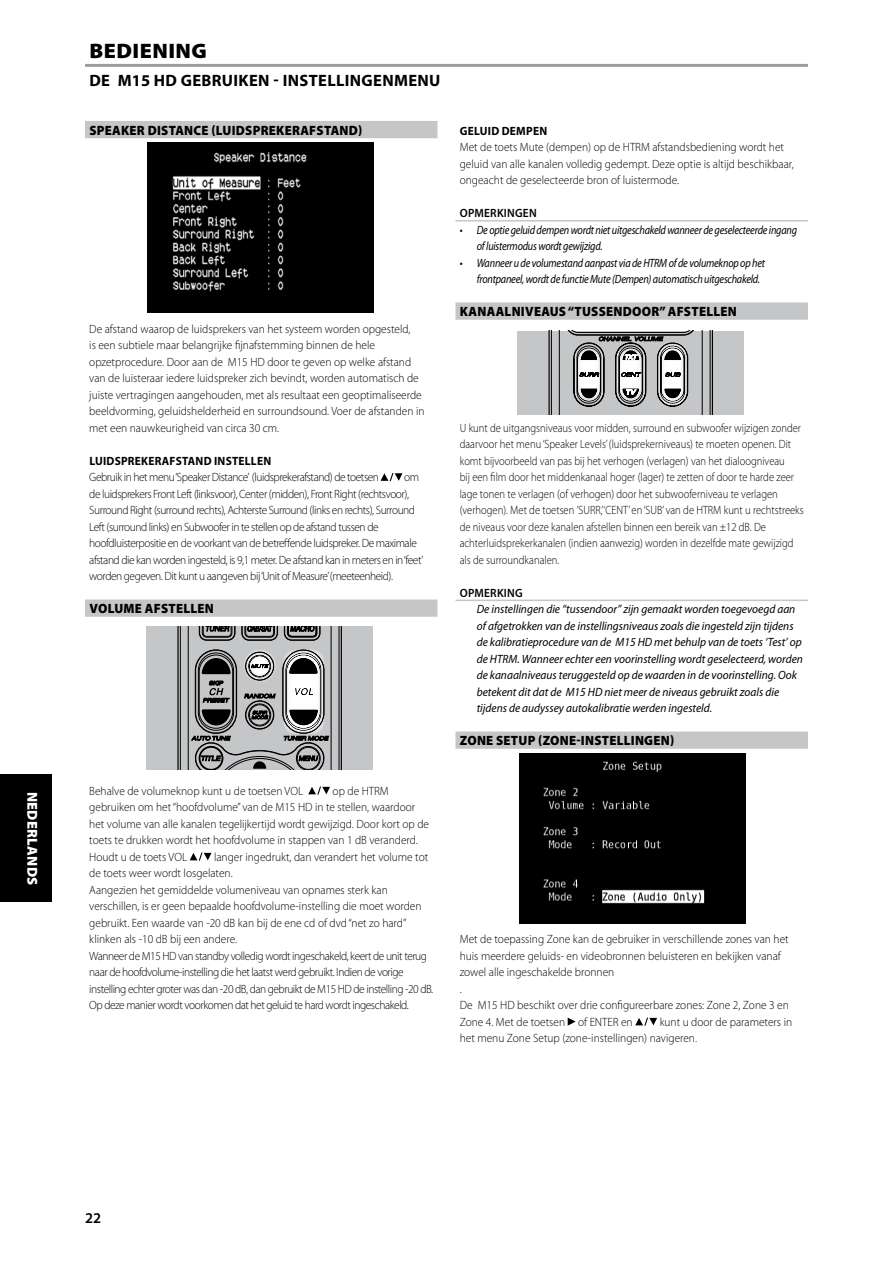
<style>
.page{position:relative;width:893px;height:1263px;background:#fff}
.page>*{position:absolute;margin:0;border:0;box-sizing:border-box;transform-origin:0 0}
.t1{font:900 21px "Myriad Pro";letter-spacing:.02em;color:#000;scale:1.05 1}
.t2{font:700 16.5px "Myriad Pro";letter-spacing:.02em;color:#000}
.t3{font:600 15px "Myriad Pro";color:#000}
.t4{font:900 14.4px "Myriad Pro";letter-spacing:.02em;color:#fff}
.t5{font:900 13.5px "Myriad Pro";letter-spacing:.02em;color:#000;scale:.95 1}
.t6{font:300 12px/16.5px "Myriad Pro";color:#000;scale:.95 1}
.t7{font:300 12px/16.5px "Myriad Pro";color:#000;scale:.88 1}
.t8{font:300 12px/16.5px "Myriad Pro";letter-spacing:-.02em;color:#000;scale:.95 1}
.t9{font:300 12px/16.5px "Myriad Pro";letter-spacing:-.04em;color:#000;scale:.95 1}
.t10{font:italic 12px/16.5px "Myriad Pro";color:#000;scale:.95 1}
.t11{font:italic 12px/16.5px "Myriad Pro";letter-spacing:-.02em;color:#000;scale:.85 1}
.t12{font:700 12px "Myriad Pro";letter-spacing:.02em;color:#000;scale:.95 1}
.t13{font:600 12px "Myriad Pro";letter-spacing:.02em;color:#000;scale:.95 1}
</style>
<div class="page">
<div style="left:85px;top:121px;width:352px;height:17px;background:#c5c6c8"></div>
<div style="left:85px;top:599px;width:352px;height:18px;background:#c5c6c8"></div>
<svg style="left:381px;top:473px;width:21px;height:8px"></svg>
<svg style="left:308px;top:786px;width:22px;height:9px"></svg>
<svg style="left:190px;top:852px;width:22px;height:9px"></svg>
<hr style="left:455px;top:220px;width:353px;height:2px;background:#c5c6c8">
<div style="left:455px;top:302px;width:353px;height:18px;background:#c5c6c8"></div>
<hr style="left:455px;top:600px;width:353px;height:1px;background:#c5c6c8">
<div style="left:455px;top:731px;width:353px;height:18px;background:#c5c6c8"></div>
<svg style="left:568px;top:1017px;width:8px;height:9px"></svg>
<svg style="left:635px;top:1017px;width:22px;height:9px"></svg>
<img style="left:147px;top:143px;width:227px;height:170px">
<div style="left:146px;top:626px;width:227px;height:144px;background:#c5c6c8"></div>
<svg style="left:177px;top:626px;width:165px;height:144px"></svg>
<svg style="left:243px;top:649px;width:33px;height:33px"></svg>
<svg style="left:283px;top:649px;width:41px;height:85px;background:#9a9b9b"></svg>
<hr style="left:85px;top:64px;width:723px;height:3px;background:#9c9d9f">
<img style="left:520px;top:754px;width:225px;height:170px">
<div style="left:517px;top:331px;width:227px;height:84px;background:#c5c6c8"></div>
<svg style="left:548px;top:331px;width:165px;height:84px"></svg>
<svg style="left:574px;top:347px;width:30px;height:55px;background:#919192"></svg>
<svg style="left:615px;top:347px;width:30px;height:55px;background:#a2a2a3"></svg>
<svg style="left:658px;top:342px;width:30px;height:65px;background:#929293"></svg>
<div style="left:0;top:774px;width:51px;height:128px;background:#000"></div>
<p class="t4" style="left:42px;top:791px;width:95px;rotate:90deg">NEDERLANDS</p>
<h1 class="t1" style="left:90px;top:37px;width:113px">BEDIENING</h1>
<h2 class="t2" style="left:89px;top:70px;width:352px">DE M15 HD GEBRUIKEN - INSTELLINGENMENU</h2>
<p class="t5" style="left:89px;top:121px;width:289px">SPEAKER DISTANCE (LUIDSPREKERAFSTAND)</p>
<p class="t6" style="left:89px;top:320px;width:354px">De afstand waarop de luidsprekers van het systeem worden opgesteld,<br>is een subtiele maar belangrijke fijnafstemming binnen de hele opzetprocedure. Door aan de M15 HD door te geven op welke afstand van de luisteraar iedere luidspreker zich bevindt, worden automatisch de juiste vertragingen aangehouden, met als resultaat een geoptimaliseerde beeldvorming, geluidshelderheid en surroundsound. Voer de afstanden in met een nauwkeurigheid van circa 30 cm.</p>
<p class="t12" style="left:89px;top:453px;width:14px">LUIDSPREKERAFSTANDINSTELLEN</p>
<p class="t9" style="left:89px;top:469px;width:306px">Gebruik in het menu ‘Speaker Distance’ (luidsprekerafstand) de toetsen</p>
<p class="t9" style="left:89px;top:469px;width:353px;text-indent:315px">om de luidsprekers Front Left (linksvoor), Center (midden), Front Right (rechtsvoor), Surround Right (surround rechts), Achterste Surround (links en rechts), Surround Left (surround links) en Subwoofer in te stellen op de afstand tussen de hoofdluisterpositie en de voorkant van de betreffende luidspreker. De maximale afstand die kan worden ingesteld, is 9,1 meter. De afstand kan in meters en in ‘feet’ worden gegeven. Dit kunt u aangeven bij ‘Unit of Measure’(meeteenheid).</p>
<p class="t5" style="left:89px;top:599px;width:20px">VOLUME</p>
<p class="t5" style="left:145px;top:599px;width:9px">AFSTELLEN</p>
<p class="t6" style="left:89px;top:782px;width:359px;text-indent:243px">op de HTRM gebruiken om het “hoofdvolume” van de M15 HD in te stellen, waardoor het volume van alle kanalen tegelijkertijd wordt gewijzigd. Door kort op de toets te drukken wordt het hoofdvolume in stappen van 1 dB veranderd.<br>Houdt u de toets VOL</p>
<p class="t6" style="left:89px;top:782px;width:227px">Behalve de volumeknop kunt u de toetsen VOL</p>
<p class="t8" style="left:89px;top:848px;width:364px;text-indent:125px">langer ingedrukt, dan verandert het volume tot de toets weer wordt losgelaten.<br>Aangezien het gemiddelde volumeniveau van opnames sterk kan verschillen, is er geen bepaalde hoofdvolume-instelling die moet worden gebruikt. Een waarde van -20 dB kan bij de ene cd of dvd “net zo hard” klinken als -10 dB bij een andere.<br>Wanneer de M15 HD van standby volledig wordt ingeschakeld, keert de unit terug naar de hoofdvolume-instelling die het laatst werd gebruikt. Indien de vorige instelling echter groter was dan -20 dB, dan gebruikt de M15 HD de instelling -20 dB.<br>Op deze manier wordt voorkomen dat het geluid te hard wordt ingeschakeld.</p>
<p class="t12" style="left:460px;top:123px;width:93px">GELUID DEMPEN</p>
<p class="t6" style="left:460px;top:139px;width:353px">Met de toets Mute (dempen) op de HTRM afstandsbediening wordt het geluid van alle kanalen volledig gedempt. Deze optie is altijd beschikbaar, ongeacht de geselecteerde bron of luistermode.</p>
<p class="t13" style="left:460px;top:205px;width:82px">OPMERKINGEN</p>
<p class="t11" style="left:477px;top:221px;width:378px;text-indent:-17px">• De optie geluid dempen wordt niet uitgeschakeld wanneer de geselecteerde ingang of luistermodus wordt gewijzigd.</p>
<p class="t11" style="left:477px;top:254px;width:341px;text-indent:-17px">• Wanneer u de volumestand aanpast via de HTRM of de volumeknop op het frontpaneel, wordt de functie Mute (Dempen) automatisch uitgeschakeld.</p>
<p class="t5" style="left:460px;top:302px;width:19px">KANAALNIVEAUS</p>
<p class="t5" style="left:568px;top:302px;width:17px">“TUSSENDOOR</p>
<p class="t5" style="left:659px;top:302px;width:18px">” AFSTELLEN</p>
<p class="t7" style="left:460px;top:419px;width:392px">U kunt de uitgangsniveaus voor midden, surround en subwoofer wijzigen zonder daarvoor het menu ‘Speaker Levels’ (luidsprekerniveaus) te moeten openen. Dit komt bijvoorbeeld van pas bij het verhogen (verlagen) van het dialoogniveau<br>bij een film door het middenkanaal hoger (lager) te zetten of door te harde zeer lage tonen te verlagen (of verhogen) door het subwooferniveau te verlagen (verhogen). Met de toetsen ’SURR,’‘CENT’ en ‘SUB’ van de HTRM kunt u rechtstreeks de niveaus voor deze kanalen afstellen binnen een bereik van ±12 dB. De achterluidsprekerkanalen (indien aanwezig) worden in dezelfde mate gewijzigd als de surroundkanalen.</p>
<p class="t13" style="left:460px;top:585px;width:68px">OPMERKING</p>
<p class="t10" style="left:477px;top:601px;width:345px">De instellingen die “tussendoor” zijn gemaakt worden toegevoegd aan of afgetrokken van de instellingsniveaus zoals die ingesteld zijn tijdens de kalibratieprocedure van de M15 HD met behulp van de toets ‘Test’ op de HTRM. Wanneer echter een voorinstelling wordt geselecteerd, worden de kanaalniveaus teruggesteld op de waarden in de voorinstelling. Ook betekent dit dat de M15 HD niet meer de niveaus gebruikt zoals die tijdens de audyssey autokalibratie werden ingesteld.</p>
<p class="t5" style="left:460px;top:731px;width:227px">ZONE SETUP (ZONE-INSTELLINGEN)</p>
<p class="t6" style="left:460px;top:931px;width:348px">Met de toepassing Zone kan de gebruiker in verschillende zones van het huis meerdere geluids- en videobronnen beluisteren en bekijken vanaf zowel alle ingeschakelde bronnen<br>.<br>De M15 HD beschikt over drie configureerbare zones: Zone 2, Zone 3 en Zone 4. Met de toetsen of ENTER en</p>
<p class="t6" style="left:460px;top:1013px;width:351px;text-indent:200px">kunt u door de parameters in het menu Zone Setup (zone-instellingen) navigeren.</p>
<p class="t3" style="left:85px;top:1208px;width:9px">22</p>
</div>
